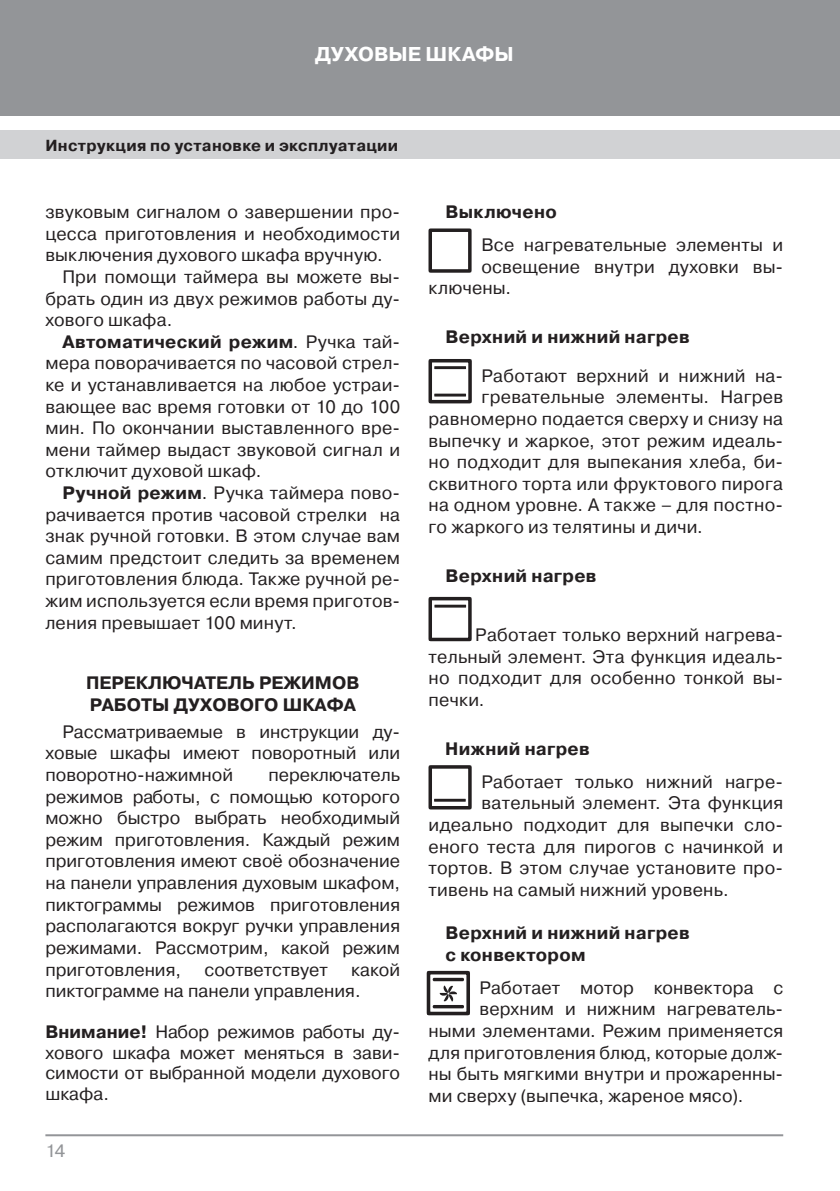
<style>
.page{position:relative;width:840px;height:1191px;background:#fff}
.page>*{position:absolute;margin:0;border:0;box-sizing:border-box;transform-origin:0 0}
.t1{font:700 20px "Pragmatica C";color:#fff}
.t2{font:18px/21.6px "Pragmatica C";letter-spacing:.01em;color:#231f20;text-align:justify}
.t3{font:700 18px/21.6px "Pragmatica C";letter-spacing:.015em;color:#231f20}
.t4{font:18px "Pragmatica C";color:#939598}
.t5{font:700 16px "Pragmatica C";letter-spacing:.02em;color:#231f20}
.s1{font-weight:400}
.s2{font-weight:700}
</style>
<div class="page">
<div style="left:0;top:0;width:839px;height:116px;background:#939598"></div>
<div style="left:0;top:130px;width:839px;height:29px;background:#d1d2d4"></div>
<hr style="left:45px;top:1134px;width:737px;height:2px;background:#939598">
<div style="left:428px;top:228px;width:43px;height:45px;border:3px solid #231f20"></div>
<div style="left:428px;top:359px;width:43px;height:44px;border:4px solid #231f20"></div>
<hr style="left:434px;top:393px;width:32px;height:3px;background:#231f20">
<hr style="left:434px;top:366px;width:32px;height:3px;background:#231f20">
<div style="left:428px;top:597px;width:43px;height:44px;border:3px solid #231f20"></div>
<hr style="left:434px;top:604px;width:32px;height:3px;background:#231f20">
<div style="left:428px;top:765px;width:43px;height:44px;border:3px solid #231f20"></div>
<hr style="left:434px;top:798px;width:31px;height:3px;background:#231f20">
<div style="left:426px;top:971px;width:43px;height:44px;border:4px solid #231f20"></div>
<svg style="left:432px;top:977px;width:32px;height:4px"></svg>
<hr style="left:432px;top:1005px;width:32px;height:3px;background:#231f20">
<svg style="left:439px;top:985px;width:18px;height:16px"></svg>
<p class="t1" style="left:315px;top:43px;width:200px">ДУХОВЫЕ ШКАФЫ</p>
<p class="t5" style="left:45px;top:136px;width:354px">Инструкция по установке и эксплуатации</p>
<p class="t2" style="left:45px;top:201px;width:356px">звуковым сигналом о завершении про-</p>
<p class="t2" style="left:45px;top:223px;width:356px">цесса приготовления и необходимости</p>
<p class="t2" style="left:45px;top:244px;width:338px">выключения духового шкафа вручную.</p>
<p class="t2" style="left:62px;top:266px;width:339px">При помощи таймера вы можете вы-</p>
<p class="t2" style="left:45px;top:288px;width:356px">брать один из двух режимов работы ду-</p>
<p class="t2" style="left:45px;top:309px;width:128px">хового шкафа.</p>
<p class="t3" style="left:62px;top:331px;width:339px">Автоматический режим<span class="s1">. Ручка тай-</span></p>
<p class="t2" style="left:45px;top:352px;width:356px">мера поворачивается по часовой стрел-</p>
<p class="t2" style="left:45px;top:374px;width:356px">ке и устанавливается на любое устраи-</p>
<p class="t2" style="left:45px;top:396px;width:356px">вающее вас время готовки от 10 до 100</p>
<p class="t2" style="left:45px;top:417px;width:356px">мин. По окончании выставленного вре-</p>
<p class="t2" style="left:45px;top:439px;width:356px">мени таймер выдаст звуковой сигнал и</p>
<p class="t2" style="left:45px;top:460px;width:217px">отключит духовой шкаф.</p>
<p class="t2" style="left:62px;top:482px;width:339px"><span class="s2">Ручной режим</span>. Ручка таймера пово-</p>
<p class="t2" style="left:45px;top:504px;width:356px">рачивается против часовой стрелки на</p>
<p class="t2" style="left:45px;top:525px;width:356px">знак ручной готовки. В этом случае вам</p>
<p class="t2" style="left:45px;top:547px;width:356px">самим предстоит следить за временем</p>
<p class="t2" style="left:45px;top:568px;width:356px">приготовления блюда. Также ручной ре-</p>
<p class="t2" style="left:45px;top:590px;width:356px">жим используется если время приготов-</p>
<p class="t2" style="left:45px;top:612px;width:253px">ления превышает 100 минут.</p>
<p class="t3" style="left:86px;top:672px;width:275px">ПЕРЕКЛЮЧАТЕЛЬ РЕЖИМОВ<br>РАБОТЫ ДУХОВОГО ШКАФА</p>
<p class="t2" style="left:45px;top:721px;width:356px;text-indent:17px">Рассматриваемые в инструкции ду&shy;ховые шкафы имеют поворотный или поворотно-нажимной</p>
<p class="t2" style="left:45px;top:764px;width:356px;text-indent:223px">переключатель режимов работы, с помощью которого можно быстро выбрать необходимый режим приготовления. Каждый режим приготовления имеют своё обозначение на панели управления духовым шкафом, пиктограммы режимов приготовления располагаются вокруг ручки управления режимами. Рассмотрим, какой режим приготовления,</p>
<p class="t2" style="left:45px;top:958px;width:356px;text-indent:306px">какой пиктограмме на панели управления.</p>
<p class="t2" style="left:45px;top:1021px;width:356px;line-height:20.8px"><span class="s2">Внимание!</span> Набор режимов работы ду&shy;хового шкафа может меняться в зави&shy;симости от выбранной модели духового шкафа.</p>
<p class="t2" style="left:204px;top:958px;width:125px">соответствует</p>
<p class="t4" style="left:45px;top:1140px;width:21px">14</p>
<p class="t3" style="left:445px;top:201px;width:113px">Выключено</p>
<p class="t2" style="left:481px;top:234px;width:303px">Все нагревательные элементы и</p>
<p class="t2" style="left:481px;top:256px;width:303px">освещение внутри духовки вы-</p>
<p class="t2" style="left:428px;top:277px;width:84px">ключены.</p>
<p class="t3" style="left:445px;top:326px;width:245px">Верхний и нижний нагрев</p>
<p class="t2" style="left:481px;top:365px;width:303px">Работают верхний и нижний на-</p>
<p class="t2" style="left:481px;top:386px;width:303px">гревательные элементы. Нагрев</p>
<p class="t2" style="left:428px;top:408px;width:356px">равномерно подается сверху и снизу на</p>
<p class="t2" style="left:428px;top:430px;width:356px">выпечку и жаркое, этот режим идеаль-</p>
<p class="t2" style="left:428px;top:451px;width:356px">но подходит для выпекания хлеба, би-</p>
<p class="t2" style="left:428px;top:473px;width:356px">сквитного торта или фруктового пирога</p>
<p class="t2" style="left:428px;top:494px;width:356px">на одном уровне. А также – для постно-</p>
<p class="t2" style="left:428px;top:516px;width:276px">го жаркого из телятины и дичи.</p>
<p class="t3" style="left:445px;top:565px;width:152px">Верхний нагрев</p>
<p class="t2" style="left:428px;top:624px;width:356px;text-indent:47px">Работает только верхний нагрева&shy;тельный элемент. Эта функция идеаль&shy;но подходит для особенно тонкой вы&shy;печки.</p>
<p class="t3" style="left:445px;top:738px;width:146px">Нижний нагрев</p>
<p class="t2" style="left:481px;top:771px;width:303px">Работает только нижний нагре-</p>
<p class="t2" style="left:481px;top:792px;width:303px">вательный элемент. Эта функция</p>
<p class="t2" style="left:428px;top:814px;width:356px">идeально подходит для выпечки сло-</p>
<p class="t2" style="left:428px;top:836px;width:356px">еного теста для пирогов с начинкой и</p>
<p class="t2" style="left:428px;top:857px;width:356px">тортов. В этом случае установите про-</p>
<p class="t2" style="left:428px;top:879px;width:301px">тивень на самый нижний уровень.</p>
<p class="t3" style="left:445px;top:922px;width:245px">Верхний и нижний нагрев с конвектором</p>
<p class="t2" style="left:479px;top:976px;width:305px">Работает мотор конвектора с</p>
<p class="t2" style="left:479px;top:998px;width:305px">верхним и нижним нагреватель-</p>
<p class="t2" style="left:428px;top:1020px;width:356px">ными элементами. Режим применяется</p>
<p class="t2" style="left:428px;top:1041px;width:356px">для приготовления блюд, которые долж-</p>
<p class="t2" style="left:428px;top:1063px;width:356px">ны быть мягкими внутри и прожаренны-</p>
<p class="t2" style="left:428px;top:1084px;width:316px">ми сверху (выпечка, жареное мясо).</p>
</div>
